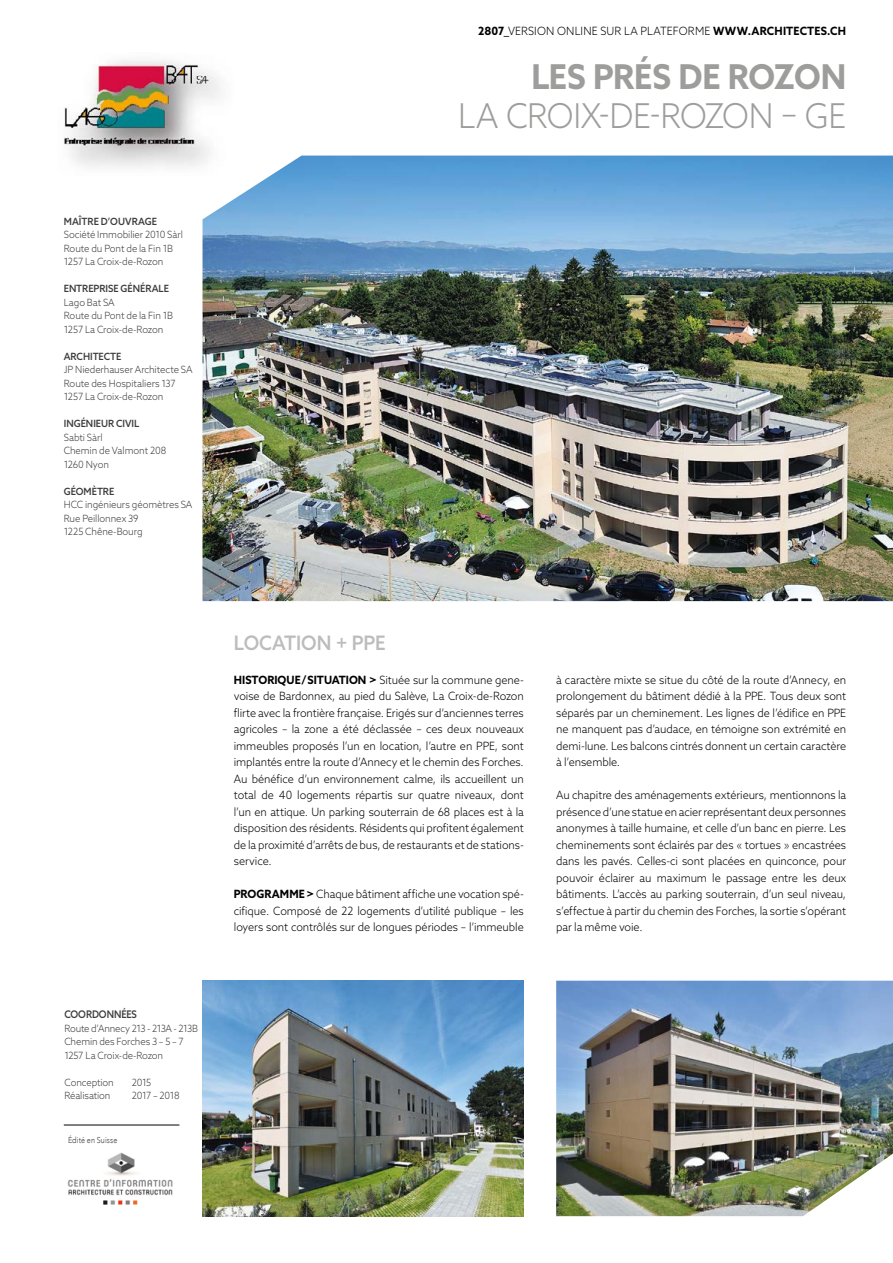
<style>
.page{position:relative;width:893px;height:1263px;background:#fff}
.page>*{position:absolute;margin:0;border:0;box-sizing:border-box;transform-origin:0 0}
.t1{font:300 34.2px "Azo Sans";letter-spacing:-.015em;color:#9d9d9c;scale:.95 1}
.t2{font:700 34.2px "Azo Sans";letter-spacing:-.01em;color:#9d9d9c;scale:.95 1}
.t3{font:500 19.95px "Azo Sans";letter-spacing:-.01em;color:#bcbcbc;scale:.95 1}
.t4{font:300 11.4px/16.5px "Azo Sans";letter-spacing:-.005em;color:#000;text-align:justify;scale:.95 1}
.t5{font:300 11.4px "Azo Sans";letter-spacing:.015em;color:#000;scale:.95 1}
.t6{font:500 10.5px "Azo Sans";letter-spacing:-.01em;color:#3c3c3b;scale:.9 1}
.t7{font:300 10.05px/13.5px "Azo Sans";letter-spacing:-.01em;color:#3c3c3b;scale:.95 1}
.t8{font:500 10.05px "Azo Sans";color:#3c3c3b;scale:.95 1}
.t9{font:300 10.05px "Azo Sans";letter-spacing:-.045em;color:#3c3c3b;scale:.95 1}
.t10{font:300 8.55px "Avenir";letter-spacing:.02em;color:#3c3c3b;scale:.84 1}
.s1{font-weight:700}
</style>
<div class="page">
<img style="left:202px;top:156px;width:691px;height:445px">
<img style="left:202px;top:981px;width:322px;height:235px">
<img style="left:556px;top:981px;width:337px;height:235px">
<img style="left:67px;top:1152px;width:106px;height:53px">
<hr style="left:64px;top:1125px;width:115px;height:1px;background:#000">
<img style="left:64px;top:60px;width:170px;height:116px">
<p class="t8" style="left:64px;top:215px;width:100px">MAÎTRE D’OUVRAGE</p>
<p class="t7" style="left:64px;top:228px;width:127px">Société Immobilier 2010 Sàrl<br>Route du Pont de la Fin 1B<br>1257 La Croix-de-Rozon</p>
<p class="t8" style="left:64px;top:282px;width:112px">ENTREPRISE GÉNÉRALE</p>
<p class="t7" style="left:64px;top:295px;width:117px">Lago Bat SA<br>Route du Pont de la Fin 1B<br>1257 La Croix-de-Rozon</p>
<p class="t8" style="left:64px;top:350px;width:62px">ARCHITECTE</p>
<p class="t7" style="left:64px;top:363px;width:137px">JP Niederhauser Architecte SA<br>Route des Hospitaliers 137<br>1257 La Croix-de-Rozon</p>
<p class="t8" style="left:64px;top:417px;width:81px">INGÉNIEUR CIVIL</p>
<p class="t7" style="left:64px;top:430px;width:109px">Sabti Sàrl<br>Chemin de Valmont 208<br>1260 Nyon</p>
<p class="t8" style="left:64px;top:485px;width:55px">GÉOMÈTRE</p>
<p class="t7" style="left:64px;top:498px;width:137px">HCC ingénieurs géomètres SA<br>Rue Peillonnex 39<br>1225 Chêne-Bourg</p>
<p class="t5" style="left:478px;top:23px;width:389px"><span class="s1">2807_</span>VERSION ONLINE SUR LA PLATEFORME <span class="s1">WWW.ARCHITECTES.CH</span></p>
<h1 class="t2" style="left:531px;top:55px;width:333px">LES PRÉS DE ROZON</h1>
<h1 class="t1" style="left:458px;top:94px;width:410px">LA CROIX-DE-ROZON – GE</h1>
<p class="t6" style="left:64px;top:1007px;width:82px">COORDONNÉES</p>
<p class="t7" style="left:64px;top:1021px;width:142px">Route d’Annecy 213 - 213A - 213B<br>Chemin des Forches 3 – 5 – 7<br>1257 La Croix-de-Rozon</p>
<p class="t7" style="left:64px;top:1075px;width:53px">Conception</p>
<p class="t7" style="left:132px;top:1075px;width:22px">2015</p>
<p class="t7" style="left:64px;top:1089px;width:50px">Réalisation</p>
<p class="t9" style="left:132px;top:1089px;width:52px">2017 – 2018</p>
<p class="t10" style="left:68px;top:1135px;width:60px">Édité en Suisse</p>
<h2 class="t3" style="left:234px;top:629px;width:161px">LOCATION + PPE</h2>
<p class="t4" style="left:234px;top:671px;width:307px"><span class="s1">HISTORIQUE/SITUATION &gt;</span> Située sur la commune gene&shy;voise de Bardonnex, au pied du Salève, La Croix-de-Rozon flirte avec la frontière française. Erigés sur d’anciennes terres agricoles – la zone a été déclassée – ces deux nouveaux immeubles proposés l’un en location, l’autre en PPE, sont implantés entre la route d’Annecy et le chemin des Forches.<br>Au bénéfice d’un environnement calme, ils accueillent un total de 40 logements répartis sur quatre niveaux, dont l’un en attique. Un parking souterrain de 68 places est à la disposition des résidents. Résidents qui profitent également de la proximité d’arrêts de bus, de restaurants et de stations&shy;service.</p>
<p class="t4" style="left:234px;top:886px;width:307px"><span class="s1">PROGRAMME &gt;</span> Chaque bâtiment affiche une vocation spé&shy;cifique. Composé de 22 logements d’utilité publique – les loyers sont contrôlés sur de longues périodes – l’immeuble</p>
<p class="t4" style="left:556px;top:671px;width:307px">à caractère mixte se situe du côté de la route d’Annecy, en prolongement du bâtiment dédié à la PPE. Tous deux sont séparés par un cheminement. Les lignes de l’édifice en PPE ne manquent pas d’audace, en témoigne son extrémité en demi-lune. Les balcons cintrés donnent un certain caractère à l’ensemble.</p>
<p class="t4" style="left:556px;top:787px;width:307px">Au chapitre des aménagements extérieurs, mentionnons la présence d’une statue en acier représentant deux personnes anonymes à taille humaine, et celle d’un banc en pierre. Les cheminements sont éclairés par des « tortues » encastrées dans les pavés. Celles-ci sont placées en quinconce, pour pouvoir éclairer au maximum le passage entre les deux bâtiments. L’accès au parking souterrain, d’un seul niveau, s’effectue à partir du chemin des Forches, la sortie s’opérant par la même voie.</p>
</div>
